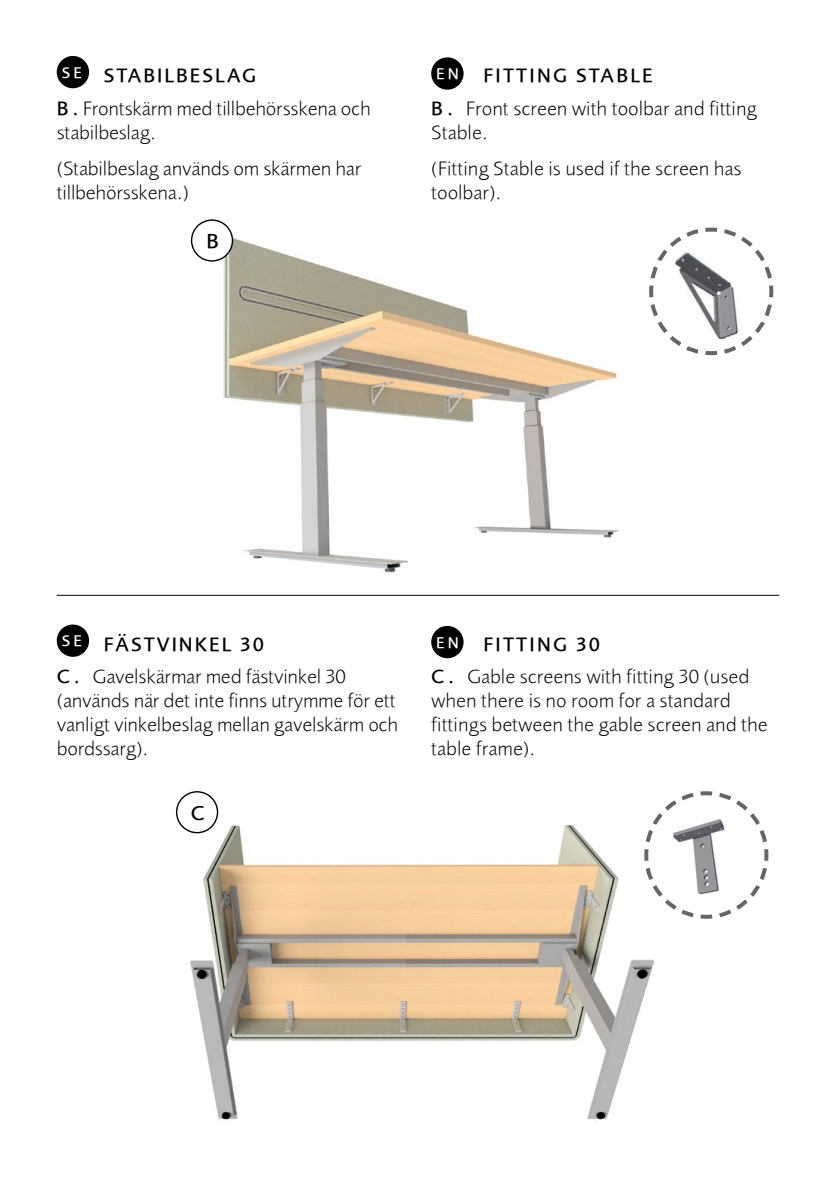
<style>
.page{position:relative;width:840px;height:1191px;background:#fff}
.page>*{position:absolute;margin:0;border:0;box-sizing:border-box;transform-origin:0 0}
.t1{font:500 21px "Foundry Sans";color:#000}
.t2{font:300 20px/24px "Foundry Sans";color:#000}
.t3{font:500 20px "Foundry Sans";letter-spacing:.11em;color:#000}
.t4{font:500 16px "Foundry Sans";letter-spacing:.2em;color:#fff}
.s1{font-weight:500}
</style>
<div class="page">
<hr style="left:57px;top:595px;width:721px;height:1px;background:#000">
<img style="left:190px;top:221px;width:429px;height:352px">
<div style="left:431px;top:57px;width:32px;height:33px;background:#000;border-radius:50%"></div>
<div style="left:57px;top:56px;width:32px;height:32px;background:#000;border-radius:50%"></div>
<div style="left:191px;top:220px;width:41px;height:41px;background:#fff;border-radius:50%"></div>
<div style="left:191px;top:219px;width:42px;height:43px;border:1px solid #000;border-radius:50%"></div>
<img style="left:176px;top:813px;width:479px;height:307px">
<div style="left:431px;top:626px;width:32px;height:32px;background:#000;border-radius:50%"></div>
<div style="left:57px;top:624px;width:32px;height:33px;background:#000;border-radius:50%"></div>
<div style="left:176px;top:792px;width:41px;height:40px;background:#fff;border-radius:50%"></div>
<div style="left:176px;top:791px;width:42px;height:42px;border:1px solid #000;border-radius:50%"></div>
<svg style="left:649px;top:227px;width:125px;height:129px"></svg>
<svg style="left:642px;top:791px;width:127px;height:129px"></svg>
<p class="t4" style="left:62px;top:64px;width:22px">SE</p>
<p class="t2" style="left:57px;top:61px;width:315px;line-height:32px;text-indent:47px"><span class="s1">STABILBESLAG<br>B .</span> Frontskärm med tillbehörsskena och</p>
<p class="t2" style="left:57px;top:115px;width:306px;line-height:36px">stabilbeslag.<br>(Stabilbeslag används om skärmen har</p>
<p class="t2" style="left:57px;top:181px;width:133px">tillbehörsskena.)</p>
<p class="t1" style="left:206px;top:230px;width:14px">B</p>
<p class="t4" style="left:436px;top:65px;width:24px">EN</p>
<p class="t2" style="left:431px;top:97px;width:327px"><span class="s1">B .</span> Front screen with toolbar and fitting<br>Stable.</p>
<p class="t2" style="left:431px;top:157px;width:311px">(Fitting Stable is used if the screen has toolbar).</p>
<p class="t3" style="left:483px;top:65px;width:171px">FITTING STABLE</p>
<p class="t2" style="left:57px;top:630px;width:290px;line-height:32px;text-indent:47px"><span class="s1">FÄSTVINKEL 30<br>C .</span> Gavelskärmar med fästvinkel 30</p>
<p class="t2" style="left:57px;top:690px;width:342px">(används när det inte finns utrymme för ett vanligt vinkelbeslag mellan gavelskärm och bordssarg).</p>
<p class="t4" style="left:62px;top:632px;width:22px">SE</p>
<p class="t1" style="left:191px;top:802px;width:15px">C</p>
<p class="t4" style="left:436px;top:634px;width:24px">EN</p>
<p class="t2" style="left:431px;top:666px;width:337px"><span class="s1">C .</span> Gable screens with fitting 30 (used when there is no room for a standard fittings between the gable screen and the table frame).</p>
<p class="t3" style="left:483px;top:634px;width:118px">FITTING 30</p>
</div>
